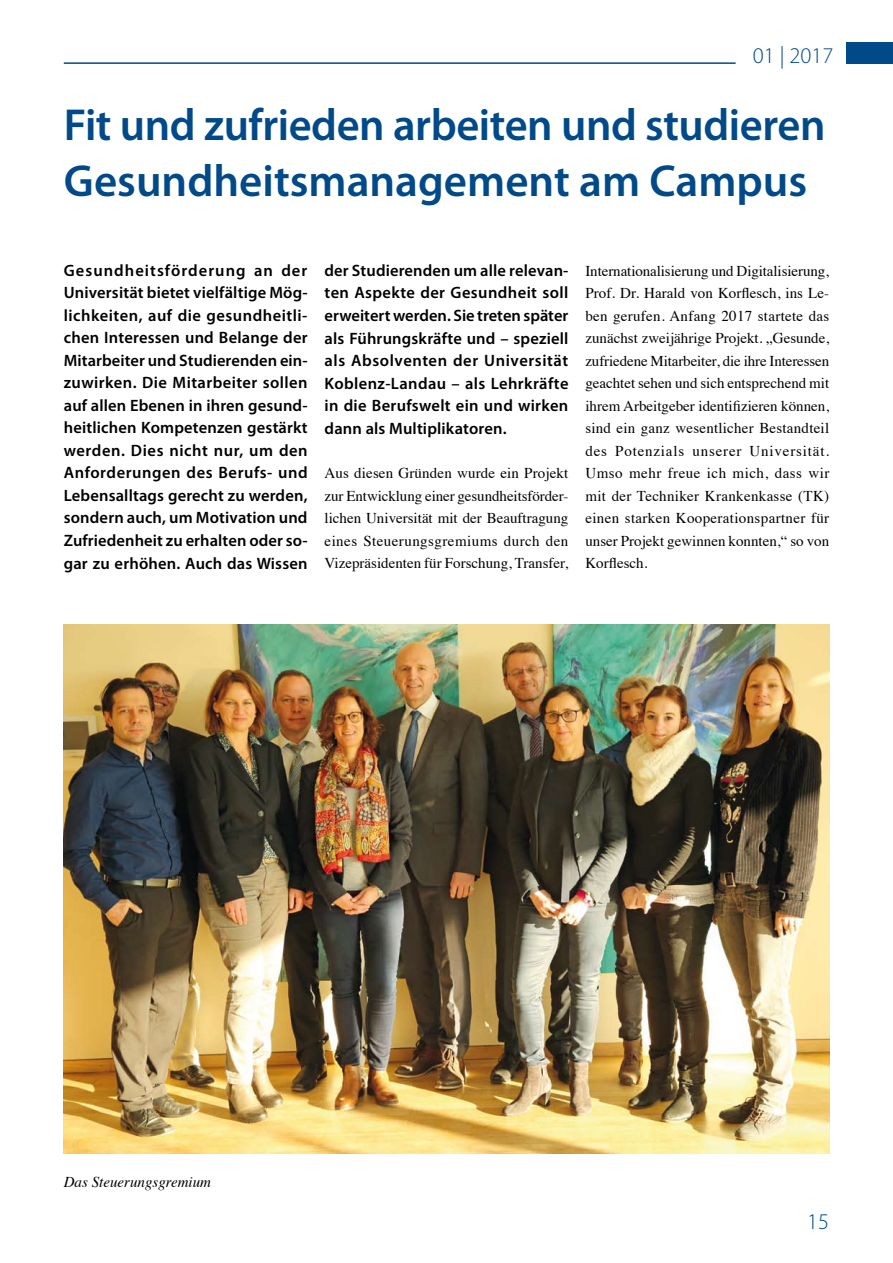
<style>
.page{position:relative;width:893px;height:1263px;background:#fff}
.page>*{position:absolute;margin:0;border:0;box-sizing:border-box;transform-origin:0 0}
.t1{font:600 45px/56.2px "Myriad Pro";letter-spacing:-.01em;color:#004a89}
.t2{font:300 22.5px "Myriad Pro";color:#004a89}
.t3{font:600 16.5px/22.5px "Myriad Pro";letter-spacing:.01em;color:#000;text-align:justify}
.t4{font:15px/22.5px "Times";color:#000;text-align:justify}
.t5{font:italic 15px "Times";color:#000}
</style>
<div class="page">
<div style="left:846px;top:43px;width:47px;height:21px;background:#004a89"></div>
<hr style="left:64px;top:62px;width:672px;height:2px;background:#004a89">
<img style="left:64px;top:625px;width:765px;height:528px">
<h2 class="t2" style="left:753px;top:44px;width:82px">01 | 2017</h2>
<h1 class="t1" style="left:64px;top:98px;width:763px">Fit und zufrieden arbeiten und studieren<br>Gesundheitsmanagement am Campus</h1>
<p class="t3" style="left:64px;top:259px;width:245px">Gesundheitsförderung an der Universität bietet vielfältige Mög&shy;lichkeiten, auf die gesundheitli&shy;chen Interessen und Belange der Mitarbeiter und Studierenden ein&shy;zuwirken. Die Mitarbeiter sollen auf allen Ebenen in ihren gesund&shy;heitlichen Kompetenzen gestärkt werden. Dies nicht nur, um den Anforderungen des Berufs- und Lebensalltags gerecht zu werden, sondern auch, um Motivation und Zufriedenheit zu erhalten oder so&shy;gar zu erhöhen. Auch das Wissen</p>
<p class="t3" style="left:325px;top:259px;width:245px">der Studierenden um alle relevan&shy;ten Aspekte der Gesundheit soll erweitert werden. Sie treten später als Führungskräfte und – speziell als Absolventen der Universität Koblenz-Landau – als Lehrkräfte in die Berufswelt ein und wirken dann als Multiplikatoren.</p>
<p class="t4" style="left:325px;top:461px;width:245px">Aus diesen Gründen wurde ein Projekt zur Entwicklung einer gesundheitsförder&shy;lichen Universität mit der Beauftragung eines Steuerungsgremiums durch den Vizepräsidenten für Forschung, Transfer,</p>
<p class="t4" style="left:585px;top:258px;width:245px">Internationalisierung und Digitalisierung, Prof. Dr. Harald von Korflesch, ins Le&shy;ben gerufen. Anfang 2017 startete das zunächst zweijährige Projekt. „Gesunde, zufriedene Mitarbeiter, die ihre Interessen geachtet sehen und sich entsprechend mit ihrem Arbeitgeber identifizieren können, sind ein ganz wesentlicher Bestandteil des Potenzials unserer Universität.<br>Umso mehr freue ich mich, dass wir mit der Techniker Krankenkasse (TK) einen starken Kooperationspartner für unser Projekt gewinnen konnten,“ so von Korflesch.</p>
<p class="t5" style="left:64px;top:1169px;width:149px">Das Steuerungsgremium</p>
<h2 class="t2" style="left:807px;top:1209px;width:23px">15</h2>
</div>
